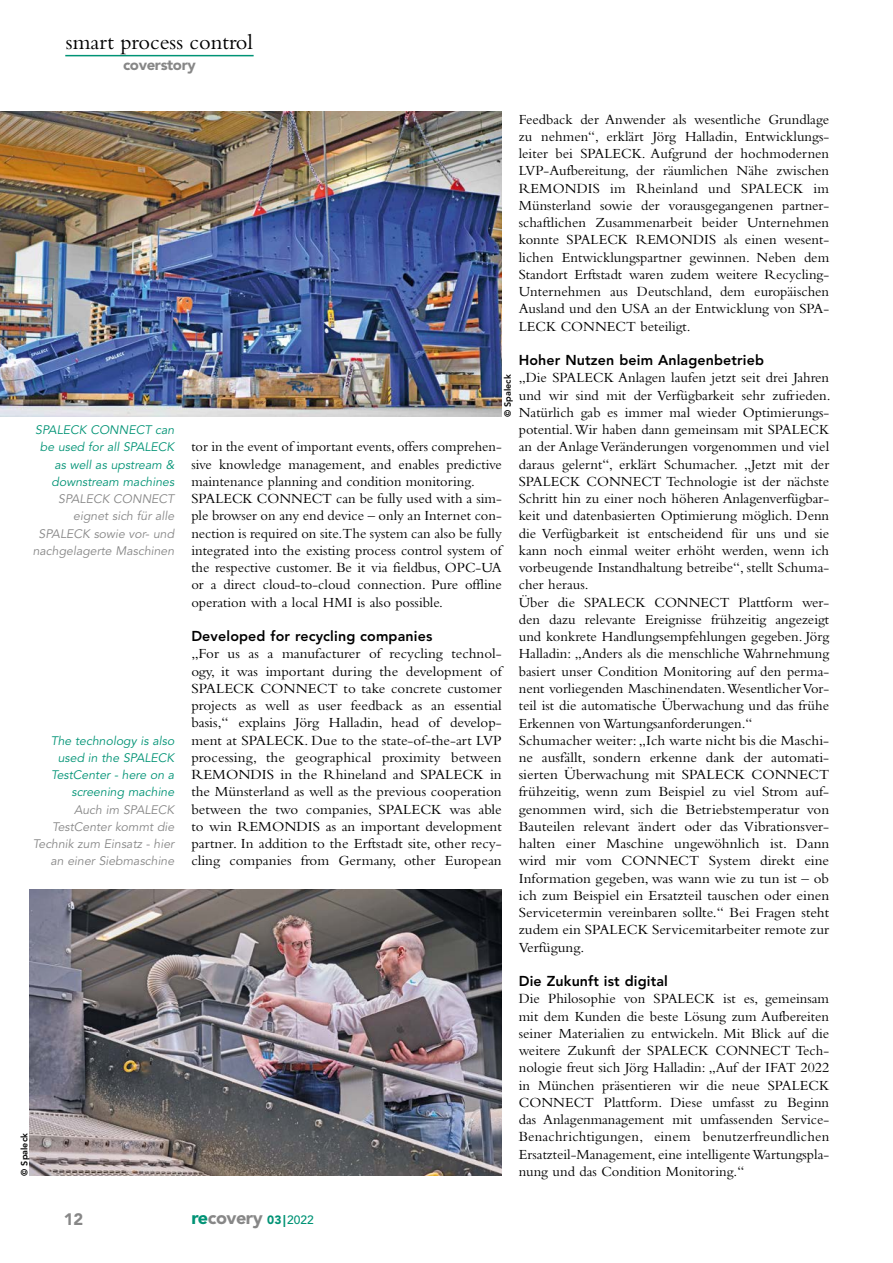
<style>
.page{position:relative;width:893px;height:1263px;background:#fff}
.page>*{position:absolute;margin:0;border:0;box-sizing:border-box;transform-origin:0 0}
.t1{font:22.5px "Bembo Std";color:#000}
.t2{font:900 18px "Avenir LT Std";letter-spacing:-.025em;color:#878787}
.t3{font:900 16.5px "Avenir LT Std";color:#878787}
.t4{font:900 15px "Avenir LT Std";letter-spacing:-.025em;color:#878787}
.t5{font:14.55px/17.2px "Bembo Std";color:#000;text-align:justify}
.t6{font:800 14.25px "Avenir LT Std";letter-spacing:.01em;color:#000}
.t7{font:italic 12.3px/17.2px "Avenir LT Std";color:#878787;text-align:right}
.t8{font:italic 12.3px/17.2px "Avenir LT Std";color:#009375;text-align:right}
.t9{font:800 9px "Avenir LT Std";color:#000}
.s1{color:#009375}
.s2{font-size:12px;color:#009375}
.s3{font-weight:500;font-size:12px;color:#009375}
</style>
<div class="page">
<hr style="left:65px;top:55px;width:189px;height:1px;background:#009375">
<img style="left:30px;top:889px;width:472px;height:287px">
<img style="left:0;top:111px;width:502px;height:306px">
<h1 class="t1" style="left:66px;top:28px;width:189px">smart process control</h1>
<p class="t4" style="left:123px;top:55px;width:74px">coverstory</p>
<p class="t8" style="left:35px;top:422px;width:141px">SPALECK CONNECT can be used for all SPALECK as well as upstream &amp; downstream machines</p>
<p class="t7" style="left:33px;top:491px;width:143px">SPALECK CONNECT eignet sich für alle<br>SPALECK sowie vor- und nachgelagerte Maschinen</p>
<p class="t8" style="left:51px;top:732px;width:125px">The technology is also used in the SPALECK<br>TestCenter - here on a screening machine</p>
<p class="t7" style="left:33px;top:801px;width:143px">Auch im SPALECK<br>TestCenter kommt die<br>Technik zum Einsatz - hier an einer Siebmaschine</p>
<p class="t9" style="left:19px;top:1176px;width:44px;rotate:-90deg">© Spaleck</p>
<p class="t5" style="left:519px;top:110px;width:312px">Feedback der Anwender als wesentliche Grundlage zu nehmen“, erklärt Jörg Halladin, Entwicklungs&shy;leiter bei SPALECK. Aufgrund der hochmodernen LVP-Aufbereitung, der räumlichen Nähe zwischen REMONDIS im Rheinland und SPALECK im Münsterland sowie der vorausgegangenen partner&shy;schaftlichen Zusammenarbeit beider Unternehmen konnte SPALECK REMONDIS als einen wesent&shy;lichen Entwicklungspartner gewinnen. Neben dem Standort Erftstadt waren zudem weitere Recycling-Unternehmen aus Deutschland, dem europäischen Ausland und den USA an der Entwicklung von SPA-LECK CONNECT beteiligt.</p>
<p class="t6" style="left:519px;top:352px;width:247px">Hoher Nutzen beim Anlagenbetrieb</p>
<p class="t5" style="left:519px;top:369px;width:313px;text-align:left">„Die SPALECK Anlagen laufen jetzt seit drei Jahren und wir sind mit der Verfügbarkeit sehr zufrieden.<br>Natürlich gab es immer mal wieder Optimierungs&shy;potential. Wir haben dann gemeinsam mit SPALECK an der Anlage Veränderungen vorgenommen und viel daraus gelernt“, erklärt Schumacher. „Jetzt mit der SPALECK CONNECT Technologie ist der nächste Schritt hin zu einer noch höheren Anlagenverfügbar&shy;keit und datenbasierten Optimierung möglich. Denn die Verfügbarkeit ist entscheidend für uns und sie kann noch einmal weiter erhöht werden, wenn ich vorbeugende Instandhaltung betreibe“, stellt Schuma&shy;cher heraus.<br>Über die SPALECK CONNECT Plattform wer&shy;den dazu relevante Ereignisse frühzeitig angezeigt und konkrete Handlungsempfehlungen gegeben. Jörg Halladin: „Anders als die menschliche Wahrnehmung basiert unser Condition Monitoring auf den perma&shy;nent vorliegenden Maschinendaten. Wesentlicher Vor&shy;teil ist die automatische Überwachung und das frühe Erkennen von Wartungsanforderungen.“<br>Schumacher weiter: „Ich warte nicht bis die Maschi&shy;ne ausfällt, sondern erkenne dank der automati&shy;sierten Überwachung mit SPALECK CONNECT frühzeitig, wenn zum Beispiel zu viel Strom auf&shy;genommen wird, sich die Betriebstemperatur von Bauteilen relevant ändert oder das Vibrationsver&shy;halten einer Maschine ungewöhnlich ist. Dann wird mir vom CONNECT System direkt eine Information gegeben, was wann wie zu tun ist – ob ich zum Beispiel ein Ersatzteil tauschen oder einen Servicetermin vereinbaren sollte.“ Bei Fragen steht zudem ein SPALECK Servicemitarbeiter remote zur Verfügung.</p>
<p class="t6" style="left:519px;top:973px;width:151px">Die Zukunft ist digital</p>
<p class="t5" style="left:519px;top:990px;width:312px">Die Philosophie von SPALECK ist es, gemeinsam mit dem Kunden die beste Lösung zum Aufbereiten seiner Materialien zu entwickeln. Mit Blick auf die weitere Zukunft der SPALECK CONNECT Tech&shy;nologie freut sich Jörg Halladin: „Auf der IFAT 2022 in München präsentieren wir die neue SPALECK CONNECT Plattform. Diese umfasst zu Beginn das Anlagenmanagement mit umfassenden Service-Benachrichtigungen, einem benutzerfreundlichen Ersatzteil-Management, eine intelligente Wartungspla&shy;nung und das Condition Monitoring.“</p>
<p class="t9" style="left:502px;top:417px;width:44px;rotate:-90deg">© Spaleck</p>
<p class="t5" style="left:191px;top:438px;width:312px;text-align:left">tor in the event of important events, offers comprehen&shy;sive knowledge management, and enables predictive maintenance planning and condition monitoring.<br>SPALECK CONNECT can be fully used with a sim&shy;ple browser on any end device – only an Internet con&shy;nection is required on site.The system can also be fully integrated into the existing process control system of the respective customer. Be it via fieldbus, OPC-UA or a direct cloud-to-cloud connection. Pure offline operation with a local HMI is also possible.</p>
<p class="t6" style="left:191px;top:628px;width:242px">Developed for recycling companies</p>
<p class="t5" style="left:191px;top:645px;width:312px">„For us as a manufacturer of recycling technol&shy;ogy, it was important during the development of SPALECK CONNECT to take concrete customer projects as well as user feedback as an essential basis,“ explains Jörg Halladin, head of develop&shy;ment at SPALECK. Due to the state-of-the-art LVP processing, the geographical proximity between REMONDIS in the Rhineland and SPALECK in the Münsterland as well as the previous cooperation between the two companies, SPALECK was able to win REMONDIS as an important development partner. In addition to the Erftstadt site, other recy&shy;cling companies from Germany, other European</p>
<p class="t3" style="left:64px;top:1209px;width:21px">12</p>
<p class="t2" style="left:191px;top:1207px;width:124px"><span class="s1">re</span>covery <span class="s2">03|</span><span class="s3">2022</span></p>
</div>
